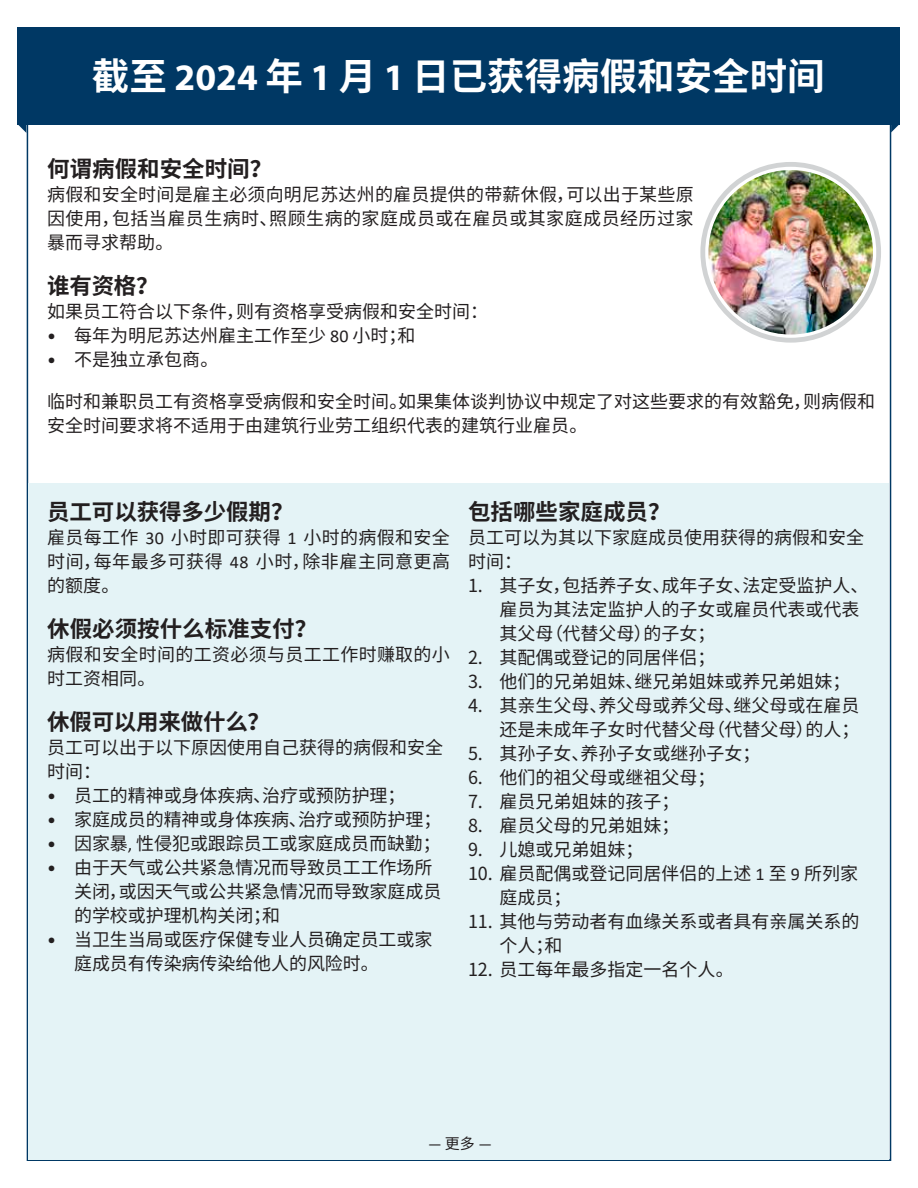
<style>
.page{position:relative;width:918px;height:1188px;background:#fff}
.page>*{position:absolute;margin:0;border:0;box-sizing:border-box;transform-origin:0 0}
.t1{font:700 37.5px "Noto Sans CJ Ksc";color:#fff}
.t2{font:700 22.5px "Noto Sans CJ Ksc";color:#231f20}
.t3{font:18px/24px "Noto Sans CJ Ksc";color:#231f20}
.t4{font:18px/24px "Noto Sans CJ Ksc";letter-spacing:.02em;color:#231f20}
.t5{font:15px "Calibri";color:#231f20}
.s1{font-family:"Myriad Pro"}
.s2{font-family:"Calibri"}
.s3{font-family:"Noto Sans CJ Ksc"}
</style>
<div class="page">
<div style="left:18px;top:27px;width:882px;height:97px;background:#003864"></div>
<svg style="left:17px;top:124px;width:9px;height:9px"></svg>
<svg style="left:891px;top:124px;width:9px;height:8px"></svg>
<div style="left:28px;top:483px;width:861px;height:677px;background:#e4f3f6"></div>
<svg style="left:700px;top:162px;width:181px;height:181px;fill:#d1d3d4"></svg>
<img style="left:707px;top:168px;width:168px;height:168px;border-radius:84px">
<h1 class="t1" style="left:92px;top:55px;width:734px">截至 <span class="s1">2024</span> 年 <span class="s1">1</span> 月 <span class="s1">1</span> 日已获得病假和安全时间</h1>
<p class="t2" style="left:47px;top:156px;width:226px">何谓病假和安全时间？</p>
<p class="t3" style="left:47px;top:183px;width:648px;text-align:justify">病假和安全时间是雇主必须向明尼苏达州的雇员提供的带薪休假，可以出于某些原因使用，包括当雇员生病时、照顾生病的家庭成员或在雇员或其家庭成员经历过家暴而寻求帮助。</p>
<p class="t2" style="left:47px;top:273px;width:113px">谁有资格？</p>
<p class="t3" style="left:47px;top:300px;width:443px">如果员工符合以下条件，则有资格享受病假和安全时间：</p>
<p class="t3" style="left:47px;top:323px;width:370px"><span class="s2">•</span> 每年为明尼苏达州雇主工作至少 <span class="s2">80</span> 小时；和</p>
<p class="t3" style="left:47px;top:347px;width:173px"><span class="s2">•</span> 不是独立承包商。</p>
<p class="t3" style="left:47px;top:389px;width:829px">临时和兼职员工有资格享受病假和安全时间。如果集体谈判协议中规定了对这些要求的有效豁免，则病假和安全时间要求将不适用于由建筑行业劳工组织代表的建筑行业雇员。</p>
<p class="t2" style="left:47px;top:500px;width:248px">员工可以获得多少假期？</p>
<p class="t3" style="left:47px;top:526px;width:404px;text-align:justify">雇员每工作 <span class="s2">30</span> 小时即可获得 <span class="s2">1</span> 小时的病假和安全时间，每年最多可获得 <span class="s2">48</span> 小时，除非雇主同意更高的额度。</p>
<p class="t2" style="left:47px;top:617px;width:271px">休假必须按什么标准支付？</p>
<p class="t4" style="left:47px;top:643px;width:404px">病假和安全时间的工资必须与员工工作时赚取的小时工资相同。</p>
<p class="t2" style="left:47px;top:710px;width:224px">休假可以用来做什么？</p>
<p class="t3" style="left:47px;top:736px;width:398px">员工可以出于以下原因使用自己获得的病假和安全时间：</p>
<p class="t3" style="left:47px;top:784px;width:360px"><span class="s2">•</span> 员工的精神或身体疾病、治疗或预防护理；</p>
<p class="t3" style="left:47px;top:808px;width:396px"><span class="s2">•</span> 家庭成员的精神或身体疾病、治疗或预防护理；</p>
<p class="t3" style="left:47px;top:832px;width:395px"><span class="s2">•</span> 因家暴<span class="s2">,</span> 性侵犯或跟踪员工或家庭成员而缺勤；</p>
<p class="t3" style="left:74px;top:856px;width:369px;text-indent:-27px"><span class="s2">•</span> 由于天气或公共紧急情况而导致员工工作场所关闭，或因天气或公共紧急情况而导致家庭成员的学校或护理机构关闭；和</p>
<p class="t3" style="left:74px;top:928px;width:360px;text-indent:-27px"><span class="s2">•</span> 当卫生当局或医疗保健专业人员确定员工或家庭成员有传染病传染给他人的风险时。</p>
<p class="t2" style="left:468px;top:499px;width:204px">包括哪些家庭成员？</p>
<p class="t3" style="left:468px;top:526px;width:397px">员工可以为其以下家庭成员使用获得的病假和安全时间：</p>
<p class="t3" style="left:500px;top:574px;width:370px;text-indent:-32px">1. 其子女，包括养子女、成年子女、法定受监护人、雇员为其法定监护人的子女或雇员代表或代表其父母（代替父母）的子女；</p>
<p class="t3" style="left:468px;top:646px;width:249px">2. 其配偶或登记的同居伴侣；</p>
<p class="t3" style="left:468px;top:670px;width:384px">3. 他们的兄弟姐妹、继兄弟姐妹或养兄弟姐妹；</p>
<p class="t3" style="left:468px;top:694px;width:393px;text-align:right">4. 其亲生父母、养父母或养父母、继父母或在雇员还是未成年子女时代替父母（代替父母）的人；</p>
<p class="t3" style="left:468px;top:742px;width:294px">5. 其孙子女、养孙子女或继孙子女；</p>
<p class="t3" style="left:468px;top:766px;width:249px">6. 他们的祖父母或继祖父母；</p>
<p class="t3" style="left:468px;top:790px;width:213px">7. 雇员兄弟姐妹的孩子；</p>
<p class="t3" style="left:468px;top:813px;width:213px">8. 雇员父母的兄弟姐妹；</p>
<p class="t3" style="left:468px;top:837px;width:177px">9. 儿媳或兄弟姐妹；</p>
<p class="t3" style="left:500px;top:861px;width:360px;text-indent:-32px">10. 雇员配偶或登记同居伴侣的上述 <span class="s2">1</span> 至 <span class="s2">9</span> 所列家庭成员；</p>
<p class="t3" style="left:500px;top:909px;width:361px;text-indent:-32px">11. 其他与劳动者有血缘关系或者具有亲属关系的个人；和</p>
<p class="t3" style="left:468px;top:957px;width:267px">12. 员工每年最多指定一名个人。</p>
<p class="t5" style="left:428px;top:1133px;width:65px">— <span class="s3">更多</span> —</p>
</div>
